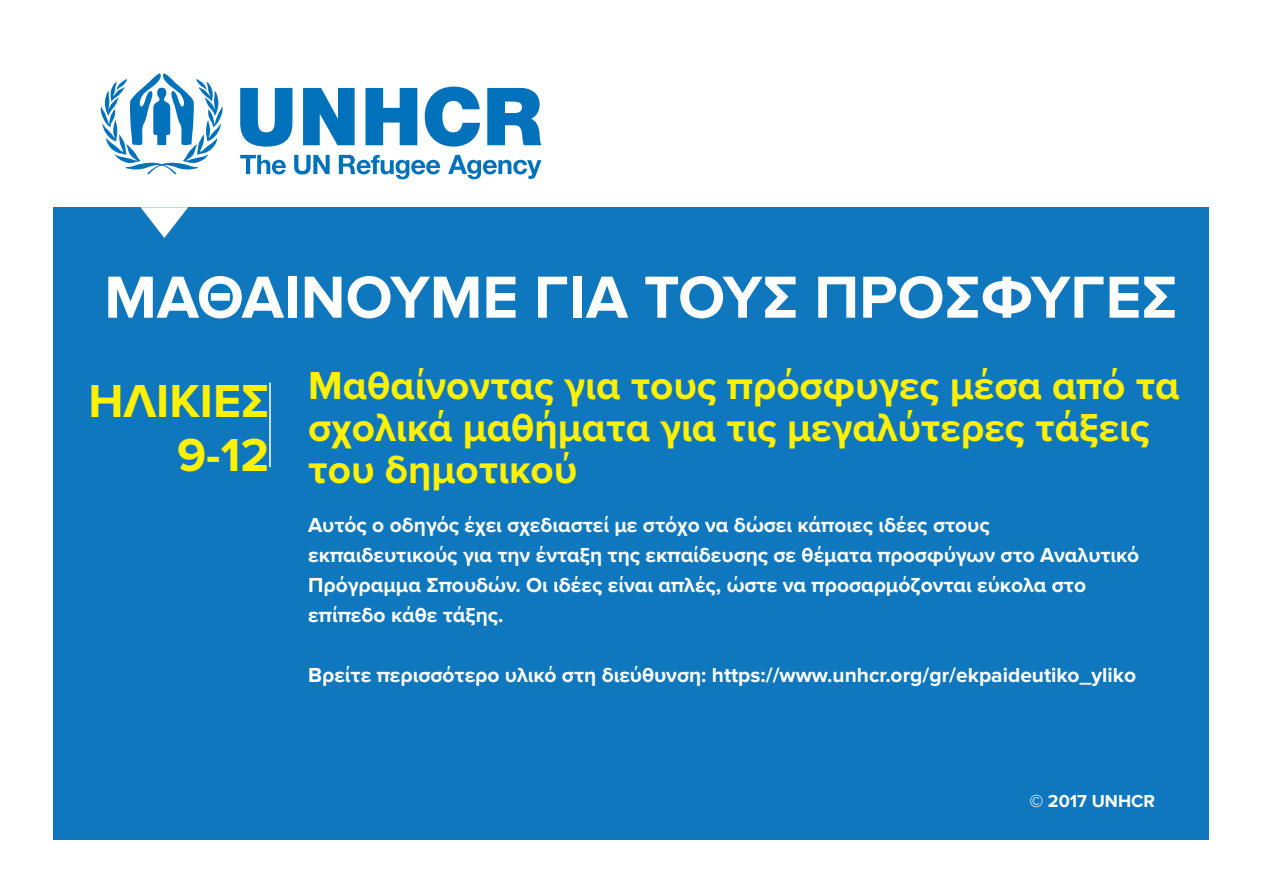
<style>
.page{position:relative;width:1263px;height:893px;background:#fff}
.page>*{position:absolute;margin:0;border:0;box-sizing:border-box;transform-origin:0 0}
.t1{font:700 61.5px "Proxima Nova";color:#fff}
.t2{font:700 48px/54px "Proxima Nova";color:#fff101;text-align:right}
.t3{font:700 40.5px/42px "Proxima Nova";color:#fff101}
.t4{font:700 21px/30px "Proxima Nova";color:#fff}
.t5{font:700 18px "Proxima Nova";color:#fff}
</style>
<div class="page">
<svg style="left:100px;top:73px;width:123px;height:101px"></svg>
<svg style="left:240px;top:88px;width:52px;height:59px"></svg>
<svg style="left:303px;top:88px;width:52px;height:57px"></svg>
<svg style="left:365px;top:88px;width:52px;height:57px"></svg>
<svg style="left:425px;top:87px;width:55px;height:60px"></svg>
<svg style="left:487px;top:88px;width:54px;height:57px"></svg>
<svg style="left:240px;top:155px;width:46px;height:19px"></svg>
<svg style="left:294px;top:155px;width:36px;height:20px"></svg>
<svg style="left:339px;top:155px;width:101px;height:24px"></svg>
<svg style="left:448px;top:155px;width:93px;height:24px"></svg>
<div style="left:54px;top:207px;width:1155px;height:633px;background:#0f77bd"></div>
<hr style="left:269px;top:383px;width:2px;height:84px;background:#fff">
<svg style="left:141px;top:207px;width:47px;height:31px"></svg>
<h1 class="t1" style="left:104px;top:262px;width:1075px">ΜΑΘΑΙΝΟΥΜΕ ΓΙΑ ΤΟΥΣ ΠΡΟΣΦΥΓΕΣ</h1>
<h2 class="t2" style="left:88px;top:375px;width:182px">ΗΛΙΚΙΕΣ<br>9-12</h2>
<h3 class="t3" style="left:308px;top:365px;width:873px">Μαθαίνοντας για τους πρόσφυγες μέσα από τα σχολικά μαθήματα για τις μεγαλύτερες τάξεις του δημοτικού</h3>
<p class="t4" style="left:308px;top:510px;width:833px">Αυτός ο οδηγός έχει σχεδιαστεί με στόχο να δώσει κάποιες ιδέες στους εκπαιδευτικούς για την ένταξη της εκπαίδευσης σε θέματα προσφύγων στο Αναλυτικό Πρόγραμμα Σπουδών. Οι ιδέες είναι απλές, ώστε να προσαρμόζονται εύκολα στο επίπεδο κάθε τάξης.</p>
<p class="t4" style="left:308px;top:660px;width:829px">Βρείτε περισσότερο υλικό στη διεύθυνση: https://www.unhcr.org/gr/ekpaideutiko_yliko</p>
<p class="t5" style="left:1029px;top:790px;width:127px">© 2017 UNHCR</p>
</div>
